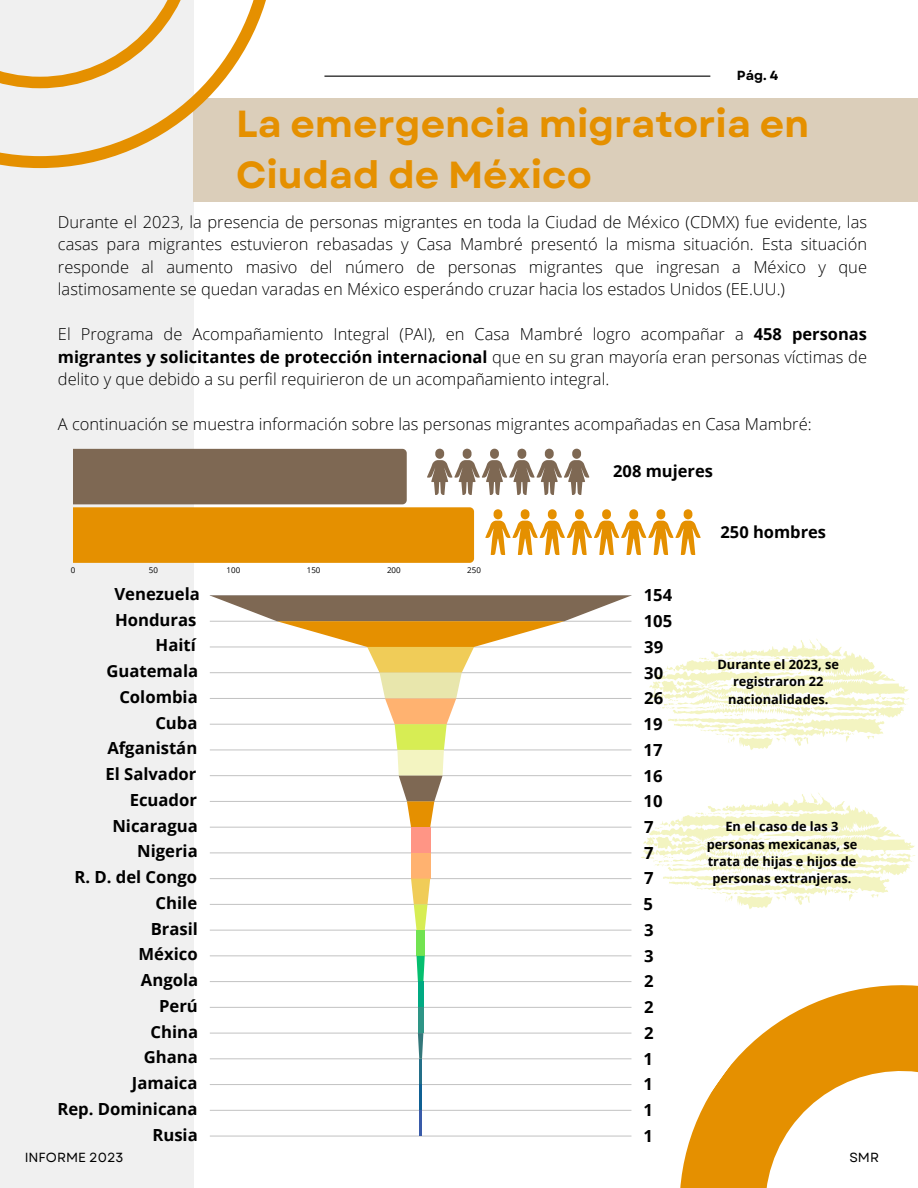
<style>
.page{position:relative;width:918px;height:1188px;background:#fff}
.page>*{position:absolute;margin:0;border:0;box-sizing:border-box;transform-origin:0 0}
.t1{font:700 37.65px/51.8px "Garet";color:#e59000}
.t2{font:700 16.65px/25.8px "Open Sans";color:#000;text-align:right}
.t3{font:300 16.5px/22.5px "Open Sans";color:#000;text-align:justify}
.t4{font:700 16.5px "Open Sans";color:#000}
.t5{font:13.2px "Garet";color:#000}
.t6{font:700 13.2px "Garet";color:#000}
.t7{font:700 12.9px/17.4px "Open Sans";color:#000;text-align:center}
.t8{font:700 12.75px/17.4px "Open Sans";color:#000;text-align:center}
.t9{font:7.95px "Open Sans";color:#000}
.s1{font-weight:700}
</style>
<div class="page">
<div style="left:0;top:0;width:194px;height:1188px;background:#f0f0f0"></div>
<hr style="left:324px;top:76px;width:386px;height:1px;background:#000">
<svg style="left:592px;top:904px;width:326px;height:284px"></svg>
<div style="left:193px;top:99px;width:725px;height:103px;background:#dbceba"></div>
<svg style="left:0;top:0;width:275px;height:168px"></svg>
<svg style="left:73px;top:449px;width:546px;height:114px"></svg>
<svg style="left:647px;top:639px;width:262px;height:111px"></svg>
<svg style="left:641px;top:793px;width:274px;height:116px"></svg>
<hr style="left:210px;top:827px;width:421px;height:1px;background:#000">
<hr style="left:210px;top:853px;width:421px;height:1px;background:#000">
<hr style="left:210px;top:878px;width:421px;height:1px;background:#000">
<hr style="left:210px;top:904px;width:421px;height:1px;background:#000">
<hr style="left:210px;top:930px;width:421px;height:1px;background:#000">
<hr style="left:210px;top:956px;width:421px;height:1px;background:#000">
<hr style="left:210px;top:981px;width:421px;height:1px;background:#000">
<hr style="left:210px;top:1007px;width:421px;height:1px;background:#000">
<hr style="left:210px;top:1033px;width:421px;height:1px;background:#000">
<hr style="left:210px;top:1058px;width:421px;height:1px;background:#000">
<hr style="left:210px;top:1084px;width:421px;height:1px;background:#000">
<hr style="left:210px;top:1110px;width:421px;height:1px;background:#000">
<hr style="left:210px;top:1136px;width:421px;height:1px;background:#000">
<svg style="left:210px;top:595px;width:421px;height:232px"></svg>
<div style="left:411px;top:827px;width:19px;height:26px;background:#ff9585"></div>
<div style="left:411px;top:853px;width:19px;height:26px;background:#ffb270"></div>
<svg style="left:411px;top:879px;width:19px;height:51px"></svg>
<div style="left:417px;top:930px;width:8px;height:26px;background:#72e351"></div>
<svg style="left:417px;top:956px;width:8px;height:26px"></svg>
<div style="left:418px;top:982px;width:5px;height:25px;background:#00aa82"></div>
<div style="left:418px;top:1007px;width:5px;height:26px;background:#2e9586"></div>
<svg style="left:418px;top:1033px;width:5px;height:26px"></svg>
<hr style="left:419px;top:1059px;width:3px;height:26px;background:#246f88">
<hr style="left:419px;top:1085px;width:3px;height:25px;background:#0f6093">
<hr style="left:419px;top:1110px;width:3px;height:26px;background:#395ba9">
<p class="t6" style="left:737px;top:66px;width:43px">Pág. 4</p>
<h3 class="t1" style="left:236px;top:98px;width:575px">La emergencia migratoria en<br>Ciudad de México</h3>
<p class="t3" style="left:58px;top:210px;width:811px">Durante el 2023, la presencia de personas migrantes en toda la Ciudad de México (CDMX) fue evidente, las casas para migrantes estuvieron rebasadas y Casa Mambré presentó la misma situación. Esta situación responde al aumento masivo del número de personas migrantes que ingresan a México y que lastimosamente se quedan varadas en México esperándo cruzar hacia los estados Unidos (EE.UU.)</p>
<p class="t3" style="left:58px;top:322px;width:811px">El Programa de Acompañamiento Integral (PAI), en Casa Mambré logro acompañar a <span class="s1">458 personas migrantes y solicitantes de protección internacional</span> que en su gran mayoría eran personas víctimas de delito y que debido a su perfil requirieron de un acompañamiento integral.</p>
<h3 class="t3" style="left:58px;top:412px;width:755px">A continuación se muestra información sobre las personas migrantes acompañadas en Casa Mambré:</h3>
<p class="t9" style="left:71px;top:565px;width:6px">0</p>
<p class="t9" style="left:149px;top:565px;width:11px">50</p>
<p class="t9" style="left:227px;top:565px;width:15px">100</p>
<p class="t9" style="left:307px;top:565px;width:15px">150</p>
<p class="t9" style="left:387px;top:565px;width:15px">200</p>
<p class="t9" style="left:467px;top:565px;width:15px">250</p>
<h3 class="t4" style="left:613px;top:460px;width:101px">208 mujeres</h3>
<h2 class="t4" style="left:721px;top:520px;width:107px">250 hombres</h2>
<p class="t2" style="left:57px;top:581px;width:144px">Venezuela<br>Honduras<br>Haití<br>Guatemala<br>Colombia<br>Cuba<br>Afganistán<br>El Salvador<br>Ecuador<br>Nicaragua<br>Nigeria<br>R. D. del Congo<br>Chile<br>Brasil<br>México<br>Angola<br>Perú<br>China<br>Ghana<br>Jamaica<br>Rep. Dominicana<br>Rusia</p>
<p class="t2" style="left:644px;top:582px;width:30px;text-align:left">154<br>105<br>39<br>30<br>26<br>19<br>17<br>16<br>10<br>7<br>7<br>7<br>5<br>3<br>3<br>2<br>2<br>2<br>1<br>1<br>1<br>1</p>
<p class="t5" style="left:25px;top:1148px;width:100px">INFORME 2023</p>
<p class="t5" style="left:849px;top:1148px;width:31px">SMR</p>
<p class="t7" style="left:717px;top:655px;width:123px">Durante el 2023, se registraron 22 nacionalidades.</p>
<h2 class="t8" style="left:707px;top:818px;width:152px">En el caso de las 3 personas mexicanas, se trata de hijas e hijos de personas extranjeras.</h2>
</div>
